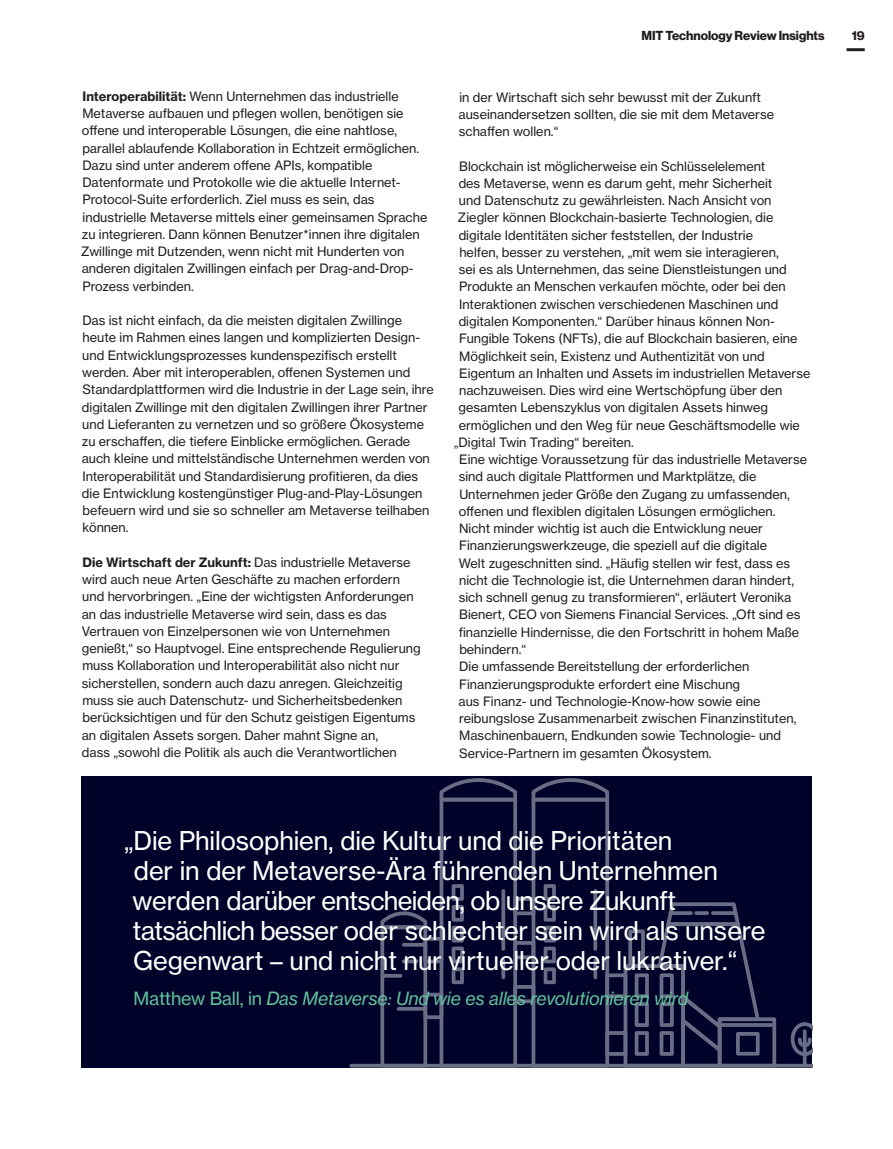
<style>
.page{position:relative;width:893px;height:1149px;background:#fff}
.page>*{position:absolute;margin:0;border:0;box-sizing:border-box;transform-origin:0 0}
.Callout{font:25.5px/30px "N Haas Grotesk TX Std 55 Rg";letter-spacing:-.005em;color:#fff}
.Attribution{font:18px "N Haas Grotesk TX Std 56 It";letter-spacing:-.01em;color:#61c29c}
.t1{font:12.75px/17.2px "N Haas Grotesk TX Std 55 Rg";color:#231f20}
.t2{font:12.75px "N Haas Grotesk DS Std 75 Bd";color:#231f20}
.s1{font-family:"N Haas Grotesk TX Std 75 Bd"}
.s2{font-family:"N Haas Grotesk TX Std 55 Rg"}
</style>
<div class="page">
<hr style="left:847px;top:48px;width:18px;height:3px;background:#231f20">
<div style="left:82px;top:776px;width:730px;height:291px;background:#00022a"></div>
<svg style="left:349px;top:778px;width:463px;height:289px"></svg>
<svg style="left:593px;top:888px;width:4px;height:62px"></svg>
<svg style="left:593px;top:958px;width:4px;height:20px"></svg>
<p class="t1" style="left:81px;top:87px;width:348px"><span class="s1">Interoperabilität:</span> Wenn Unternehmen das industrielle Metaverse aufbauen und pflegen wollen, benötigen sie offene und interoperable Lösungen, die eine nahtlose, parallel ablaufende Kollaboration in Echtzeit ermöglichen.<br>Dazu sind unter anderem offene APIs, kompatible Datenformate und Protokolle wie die aktuelle Internet-Protocol-Suite erforderlich. Ziel muss es sein, das industrielle Metaverse mittels einer gemeinsamen Sprache zu integrieren. Dann können Benutzer*innen ihre digitalen Zwillinge mit Dutzenden, wenn nicht mit Hunderten von anderen digitalen Zwillingen einfach per Drag-and-Drop-Prozess verbinden.</p>
<p class="t1" style="left:82px;top:312px;width:354px">Das ist nicht einfach, da die meisten digitalen Zwillinge heute im Rahmen eines langen und komplizierten Design&shy;und Entwicklungsprozesses kundenspezifisch erstellt werden. Aber mit interoperablen, offenen Systemen und Standardplattformen wird die Industrie in der Lage sein, ihre digitalen Zwillinge mit den digitalen Zwillingen ihrer Partner und Lieferanten zu vernetzen und so größere Ökosysteme zu erschaffen, die tiefere Einblicke ermöglichen. Gerade auch kleine und mittelständische Unternehmen werden von Interoperabilität und Standardisierung profitieren, da dies die Entwicklung kostengünstiger Plug-and-Play-Lösungen befeuern wird und sie so schneller am Metaverse teilhaben können.</p>
<p class="t1" style="left:82px;top:553px;width:341px"><span class="s1">Die Wirtschaft der Zukunft:</span> Das industrielle Metaverse wird auch neue Arten Geschäfte zu machen erfordern und hervorbringen. „Eine der wichtigsten Anforderungen an das industrielle Metaverse wird sein, dass es das Vertrauen von Einzelpersonen wie von Unternehmen genießt,“ so Hauptvogel. Eine entsprechende Regulierung muss Kollaboration und Interoperabilität also nicht nur sicherstellen, sondern auch dazu anregen. Gleichzeitig muss sie auch Datenschutz- und Sicherheitsbedenken berücksichtigen und für den Schutz geistigen Eigentums an digitalen Assets sorgen. Daher mahnt Signe an,<br>dass „sowohl die Politik als auch die Verantwortlichen</p>
<p class="t2" style="left:641px;top:28px;width:184px">MIT Technology Review Insights</p>
<p class="t2" style="left:852px;top:28px;width:15px">19</p>
<p class="t1" style="left:459px;top:88px;width:317px">in der Wirtschaft sich sehr bewusst mit der Zukunft auseinandersetzen sollten, die sie mit dem Metaverse schaffen wollen.“</p>
<p class="t1" style="left:459px;top:157px;width:308px">Blockchain ist möglicherweise ein Schlüsselelement</p>
<p class="t1" style="left:459px;top:174px;width:315px">des Metaverse, wenn es darum geht, mehr Sicherheit</p>
<p class="t1" style="left:459px;top:192px;width:314px">und Datenschutz zu gewährleisten. Nach Ansicht von</p>
<p class="t1" style="left:458px;top:209px;width:317px">Ziegler können Blockchain-basierte Technologien, die</p>
<p class="t1" style="left:459px;top:226px;width:296px">digitale Identitäten sicher feststellen, der Industrie</p>
<p class="t1" style="left:459px;top:243px;width:321px">helfen, besser zu verstehen, „mit wem sie interagieren,</p>
<p class="t1" style="left:459px;top:261px;width:329px">sei es als Unternehmen, das seine Dienstleistungen und</p>
<p class="t1" style="left:459px;top:278px;width:328px">Produkte an Menschen verkaufen möchte, oder bei den</p>
<p class="t1" style="left:459px;top:295px;width:321px">Interaktionen zwischen verschiedenen Maschinen und</p>
<p class="t1" style="left:459px;top:312px;width:318px">digitalen Komponenten.“ Darüber hinaus können Non-</p>
<p class="t1" style="left:459px;top:330px;width:340px">Fungible Tokens (NFTs), die auf Blockchain basieren, eine</p>
<p class="t1" style="left:459px;top:347px;width:307px">Möglichkeit sein, Existenz und Authentizität von und</p>
<p class="t1" style="left:459px;top:364px;width:353px">Eigentum an Inhalten und Assets im industriellen Metaverse</p>
<p class="t1" style="left:459px;top:381px;width:325px">nachzuweisen. Dies wird eine Wertschöpfung über den</p>
<p class="t1" style="left:459px;top:399px;width:311px">gesamten Lebenszyklus von digitalen Assets hinweg</p>
<p class="t1" style="left:459px;top:416px;width:343px">ermöglichen und den Weg für neue Geschäftsmodelle wie</p>
<p class="t1" style="left:454px;top:433px;width:182px">„Digital Twin Trading“ bereiten.</p>
<p class="t1" style="left:459px;top:450px;width:350px">Eine wichtige Voraussetzung für das industrielle Metaverse sind auch digitale Plattformen und Marktplätze, die Unternehmen jeder Größe den Zugang zu umfassenden, offenen und flexiblen digitalen Lösungen ermöglichen.<br>Nicht minder wichtig ist auch die Entwicklung neuer Finanzierungswerkzeuge, die speziell auf die digitale<br>Welt zugeschnitten sind. „Häufig stellen wir fest, dass es nicht die Technologie ist, die Unternehmen daran hindert, sich schnell genug zu transformieren“, erläutert Veronika Bienert, CEO von Siemens Financial Services. „Oft sind es finanzielle Hindernisse, die den Fortschritt in hohem Maße behindern.“</p>
<p class="t1" style="left:459px;top:657px;width:339px">Die umfassende Bereitstellung der erforderlichen Finanzierungsprodukte erfordert eine Mischung<br>aus Finanz- und Technologie-Know-how sowie eine reibungslose Zusammenarbeit zwischen Finanzinstituten, Maschinenbauern, Endkunden sowie Technologie- und Service-Partnern im gesamten Ökosystem.</p>
<p class="Callout" style="left:132px;top:825px;width:635px;text-indent:-8px">„Die Philosophien, die Kultur und die Prioritäten<br>der in der Metaverse-Ära führenden Unternehmen werden darüber entscheiden, ob unsere Zukunft tatsächlich besser oder schlechter sein wird als unsere Gegenwart – und nicht nur virtueller oder lukrativer.“</p>
<p class="Attribution" style="left:134px;top:986px;width:556px"><span class="s2">Matthew Ball, in</span> Das Metaverse: Und wie es alles revolutionieren wird</p>
</div>
